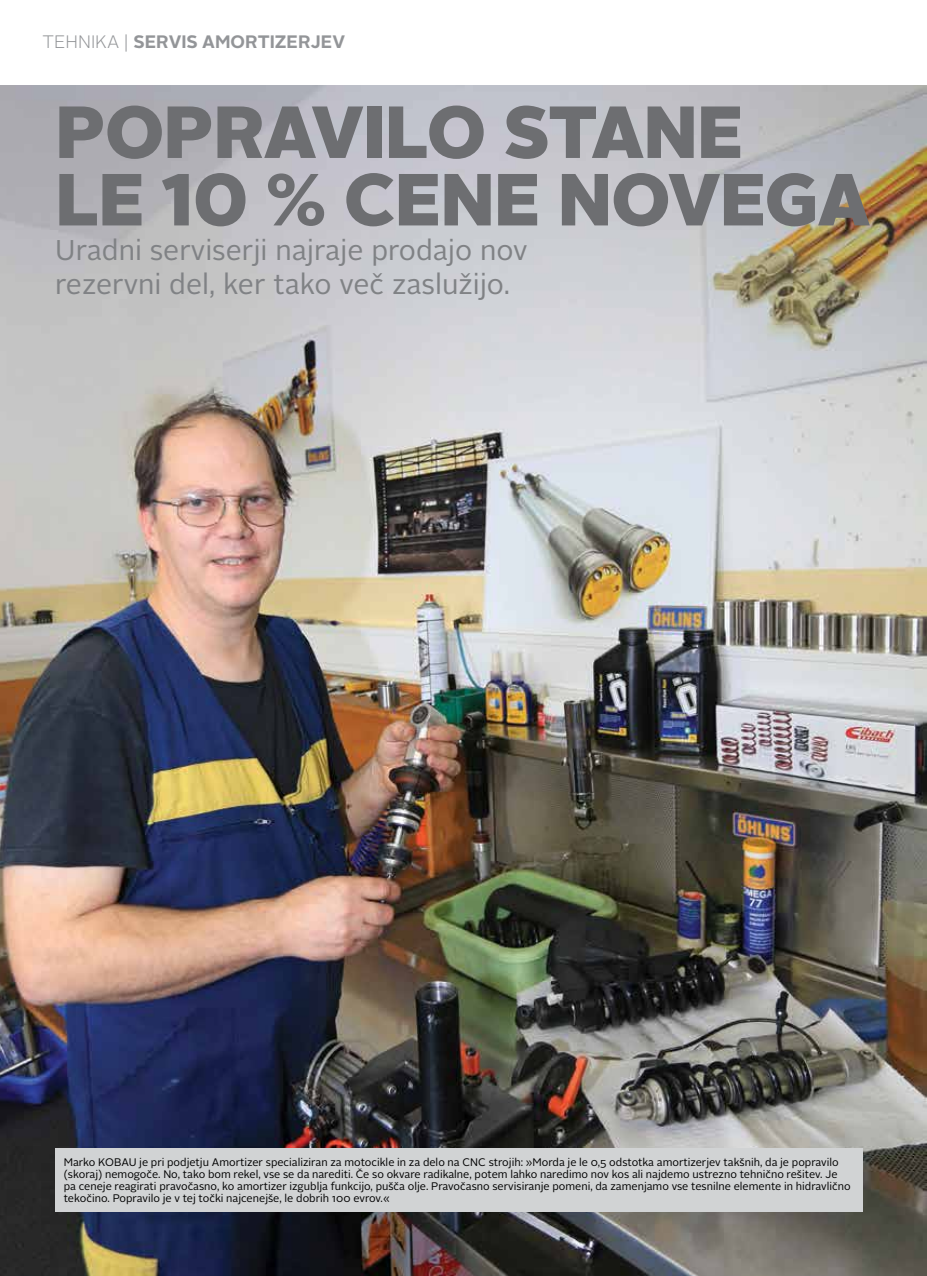
<style>
.page{position:relative;width:927px;height:1276px;background:#fff}
.page>*{position:absolute;margin:0;border:0;box-sizing:border-box;transform-origin:0 0}
.t1{font:900 73.5px/67.5px "Alright Sans";letter-spacing:-.01em;color:#6d6e71}
.t2{font:28.5px/34.2px "Alright Sans";color:#808285}
.t3{font:700 18px "Alright Sans";color:#939598}
.t4{font:10.95px/12px "Alright Sans";color:#000}
.s1{font-weight:300}
</style>
<div class="page">
<img style="left:0;top:85px;width:927px;height:1191px">
<div style="left:55px;top:1148px;width:808px;height:64px;background:#d1d3d4"></div>
<h3 class="t3" style="left:43px;top:29px;width:304px"><span class="s1">TEHNIKA |</span> SERVIS AMORTIZERJEV</h3>
<h1 class="t1" style="left:55px;top:98px;width:817px">POPRAVILO STANE<br>LE 10 % CENE NOVEGA</h1>
<h2 class="t2" style="left:55px;top:233px;width:474px">Uradni serviserji najraje prodajo nov rezervni del, ker tako več zaslužijo.</h2>
<p class="t4" style="left:64px;top:1156px;width:788px">Marko KOBAU je pri podjetju Amortizer specializiran za motocikle in za delo na CNC strojih: »Morda je le 0,5 odstotka amortizerjev takšnih, da je popravilo (skoraj) nemogoče. No, tako bom rekel, vse se da narediti. Če so okvare radikalne, potem lahko naredimo nov kos ali najdemo ustrezno tehnično rešitev. Je pa ceneje reagirati pravočasno, ko amortizer izgublja funkcijo, pušča olje. Pravočasno servisiranje pomeni, da zamenjamo vse tesnilne elemente in hidravlično tekočino. Popravilo je v tej točki najcenejše, le dobrih 100 evrov.«</p>
</div>
